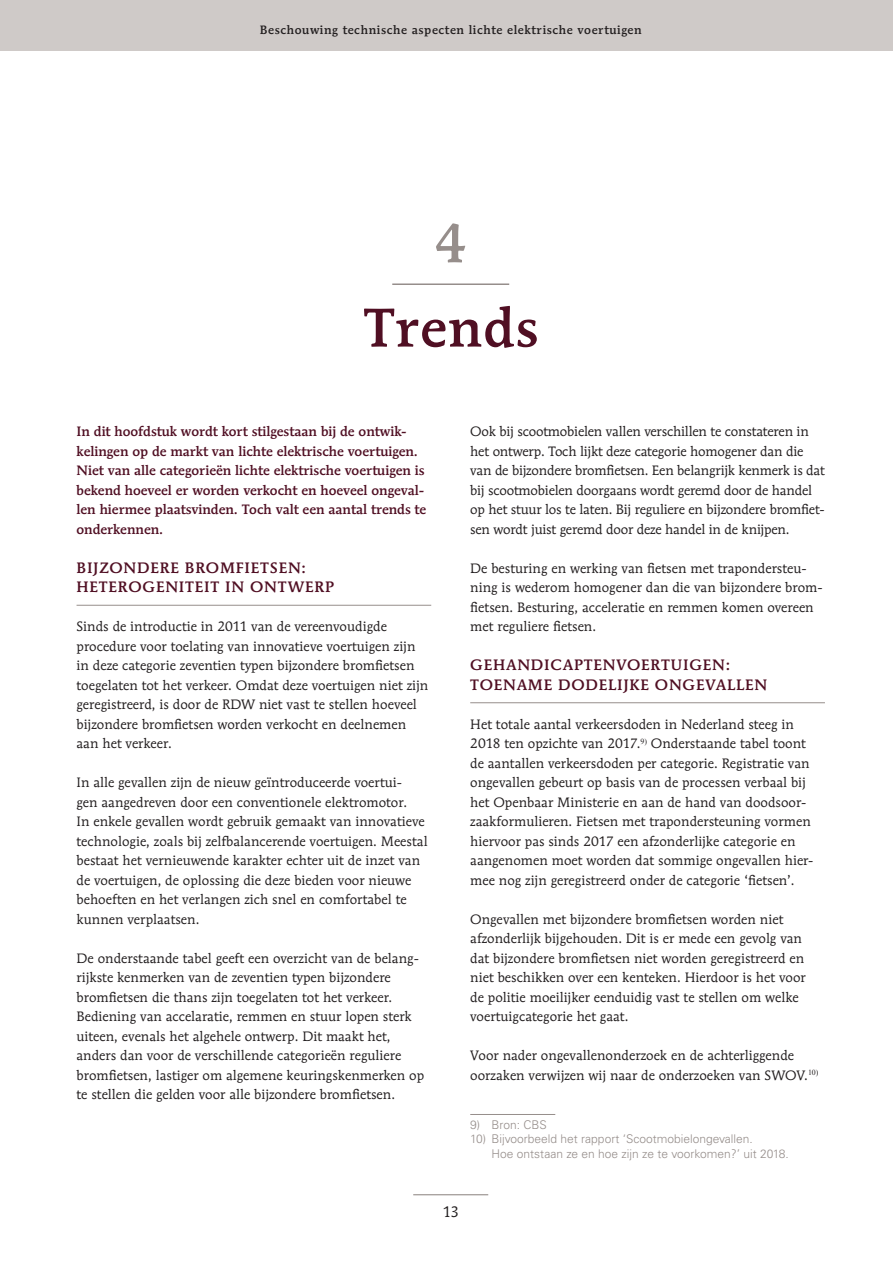
<style>
.page{position:relative;width:893px;height:1263px;background:#fff}
.page>*{position:absolute;margin:0;border:0;box-sizing:border-box;transform-origin:0 0}
.t1{font:500 54px "Mendoza Roman Std";letter-spacing:.02em;color:#500f23}
.t2{font:500 54px "Mendoza Roman Std";color:#968e8b}
.t3{font:500 15px/19.5px "Mendoza Roman Std";letter-spacing:.05em;color:#500f23}
.t4{font:15px "Mendoza Roman Std";color:#231f20}
.t5{font:13.5px/19.5px "Mendoza Roman Std";color:#231f20}
.t6{font:500 13.5px/19.5px "Mendoza Roman Std";color:#500f23}
.t7{font:300 12px/14.4px "Univers LT Std";color:#968e8b}
.t8{font:500 12px "Mendoza Roman Std";letter-spacing:.05em;color:#231f20}
</style>
<div class="page">
<div style="left:0;top:0;width:893px;height:51px;background:#cfcac8"></div>
<hr style="left:413px;top:1194px;width:75px;height:1px;background:#968e8b">
<hr style="left:392px;top:283px;width:117px;height:2px;background:#968e8b">
<hr style="left:77px;top:605px;width:354px;height:1px;background:#968e8b">
<hr style="left:470px;top:702px;width:355px;height:1px;background:#968e8b">
<hr style="left:470px;top:1114px;width:85px;height:1px;background:#968e8b">
<p class="t8" style="left:260px;top:22px;width:383px">Beschouwing technische aspecten lichte elektrische voertuigen</p>
<h1 class="t2" style="left:434px;top:210px;width:34px">4</h1>
<h1 class="t1" style="left:363px;top:294px;width:177px">Trends</h1>
<p class="t6" style="left:77px;top:421px;width:351px">In dit hoofdstuk wordt kort stilgestaan bij de ontwik&shy;kelingen op de markt van lichte elektrische voertuigen.<br>Niet van alle categorieën lichte elektrische voertuigen is bekend hoeveel er worden verkocht en hoeveel ongeval&shy;len hiermee plaatsvinden. Toch valt een aantal trends te onderkennen.</p>
<p class="t3" style="left:77px;top:557px;width:259px">BIJZONDERE BROMFIETSEN:<br>HETEROGENITEIT IN ONTWERP</p>
<p class="t5" style="left:77px;top:616px;width:353px">Sinds de introductie in 2011 van de vereenvoudigde procedure voor toelating van innovatieve voertuigen zijn in deze categorie zeventien typen bijzondere bromfietsen toegelaten tot het verkeer. Omdat deze voertuigen niet zijn geregistreerd, is door de RDW niet vast te stellen hoeveel bijzondere bromfietsen worden verkocht en deelnemen aan het verkeer.</p>
<p class="t5" style="left:77px;top:772px;width:353px">In alle gevallen zijn de nieuw geïntroduceerde voertui-<br>gen aangedreven door een conventionele elektromotor.<br>In enkele gevallen wordt gebruik gemaakt van innovatieve technologie, zoals bij zelfbalancerende voertuigen. Meestal bestaat het vernieuwende karakter echter uit de inzet van de voertuigen, de oplossing die deze bieden voor nieuwe behoeften en het verlangen zich snel en comfortabel te kunnen verplaatsen.</p>
<p class="t5" style="left:77px;top:948px;width:349px">De onderstaande tabel geeft een overzicht van de belang&shy;rijkste kenmerken van de zeventien typen bijzondere bromfietsen die thans zijn toegelaten tot het verkeer.<br>Bediening van accelaratie, remmen en stuur lopen sterk uiteen, evenals het algehele ontwerp. Dit maakt het, anders dan voor de verschillende categorieën reguliere bromfietsen, lastiger om algemene keuringskenmerken op te stellen die gelden voor alle bijzondere bromfietsen.</p>
<p class="t5" style="left:470px;top:421px;width:356px">Ook bij scootmobielen vallen verschillen te constateren in het ontwerp. Toch lijkt deze categorie homogener dan die van de bijzondere bromfietsen. Een belangrijk kenmerk is dat bij scootmobielen doorgaans wordt geremd door de handel op het stuur los te laten. Bij reguliere en bijzondere bromfiet&shy;sen wordt juist geremd door deze handel in de knijpen.</p>
<p class="t5" style="left:470px;top:558px;width:354px">De besturing en werking van fietsen met trapondersteu&shy;ning is wederom homogener dan die van bijzondere brom&shy;fietsen. Besturing, acceleratie en remmen komen overeen met reguliere fietsen.</p>
<p class="t3" style="left:470px;top:655px;width:299px">GEHANDICAPTENVOERTUIGEN:<br>TOENAME DODELIJKE ONGEVALLEN</p>
<p class="t5" style="left:470px;top:714px;width:345px">Het totale aantal verkeersdoden in Nederland steeg in 2018 ten opzichte van 2017.<sup>9)</sup> Onderstaande tabel toont de aantallen verkeersdoden per categorie. Registratie van ongevallen gebeurt op basis van de processen verbaal bij het Openbaar Ministerie en aan de hand van doodsoor&shy;zaakformulieren. Fietsen met trapondersteuning vormen hiervoor pas sinds 2017 een afzonderlijke categorie en aangenomen moet worden dat sommige ongevallen hier&shy;mee nog zijn geregistreerd onder de categorie ‘fietsen’.</p>
<p class="t5" style="left:470px;top:909px;width:337px">Ongevallen met bijzondere bromfietsen worden niet afzonderlijk bijgehouden. Dit is er mede een gevolg van dat bijzondere bromfietsen niet worden geregistreerd en niet beschikken over een kenteken. Hierdoor is het voor de politie moeilijker eenduidig vast te stellen om welke voertuigcategorie het gaat.</p>
<p class="t5" style="left:470px;top:1045px;width:350px">Voor nader ongevallenonderzoek en de achterliggende oorzaken verwijzen wij naar de onderzoeken van SWOV.<sup>10)</sup></p>
<p class="t7" style="left:470px;top:1117px;width:78px">9) Bron: CBS</p>
<p class="t7" style="left:491px;top:1132px;width:299px;text-indent:-21px">10) Bijvoorbeeld het rapport ‘Scootmobielongevallen.<br>Hoe ontstaan ze en hoe zijn ze te voorkomen?’ uit 2018.</p>
<p class="t4" style="left:442px;top:1202px;width:18px">13</p>
</div>
